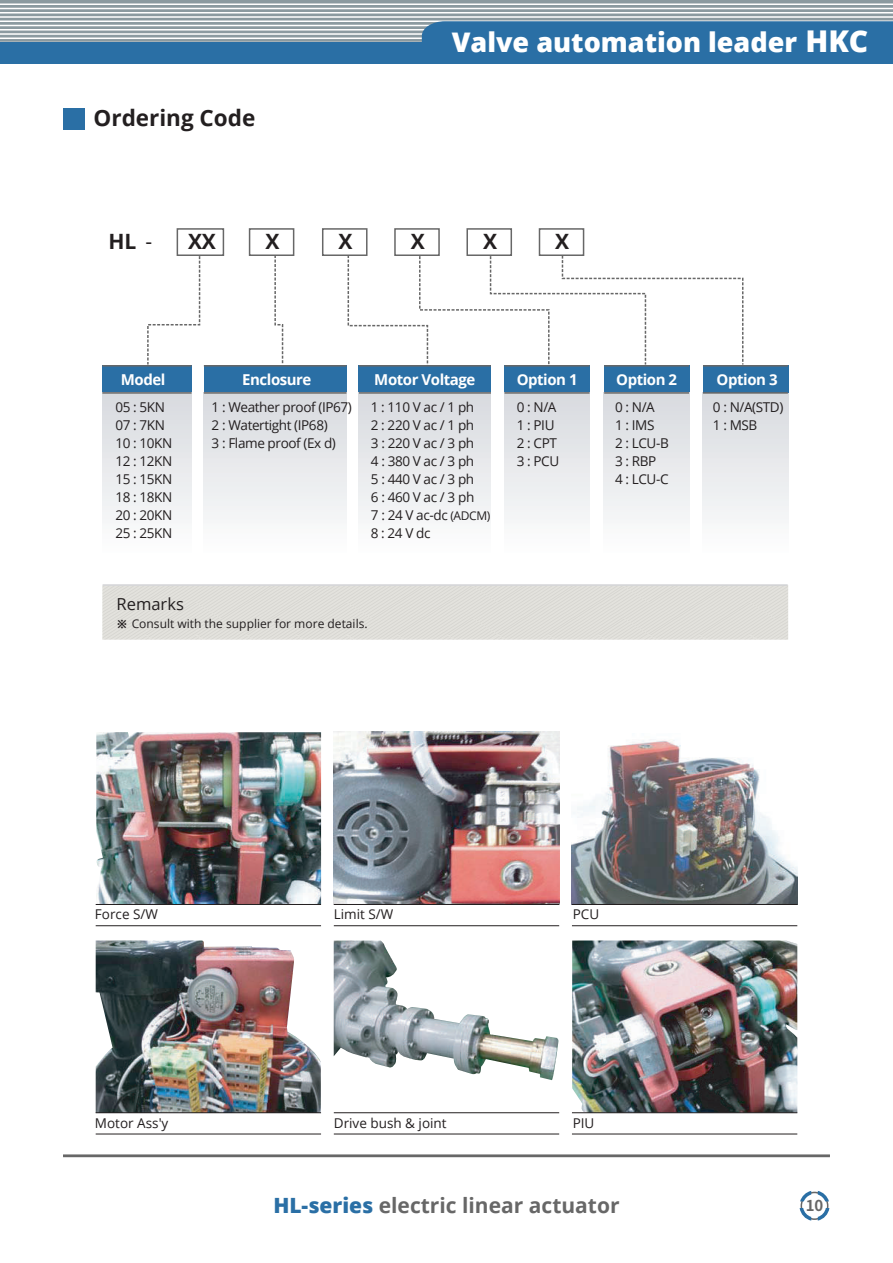
<style>
.page{position:relative;width:893px;height:1263px;background:#fff}
.page>*{position:absolute;margin:0;border:0;box-sizing:border-box;transform-origin:0 0}
.t1{font:800 27px "Open Sans";color:#fff}
.t2{font:700 22.5px "Open Sans";color:#231f20}
.t3{font:700 21px "Open Sans";color:#676767}
.t4{font:700 21px "Open Sans";color:#231f20}
.t5{font:16.5px "Open Sans";color:#231f20}
.t6{font:700 15px "Open Sans";letter-spacing:-.03em;color:#fff}
.t7{font:700 15px "Noto Sans CJ Kkr";color:#676767}
.t8{font:13.5px/18px "Open Sans";letter-spacing:-.03em;color:#231f20}
.t9{font:13.5px "Open Sans";color:#231f20}
.t10{font:12px "Open Sans";color:#231f20}
.s1{font-size:30px}
.s2{font-weight:400}
.s3{font-size:12px}
.s4{font-family:"Godo B"}
.s5{font-weight:800;color:#2a6fa5}
</style>
<div class="page">
<svg style="left:800px;top:1191px;width:29px;height:29px"></svg>
<div style="left:63px;top:1154px;width:767px;height:3px;border:2px solid #676767"></div>
<div style="left:102px;top:585px;width:686px;height:55px;background:#e0dfda"></div>
<hr style="left:103px;top:584px;width:685px;height:2px;background:#d1d2d4">
<div style="left:102px;top:366px;width:90px;height:27px;background:#2a6fa5"></div>
<div style="left:204px;top:366px;width:142px;height:27px;background:#2a6fa5"></div>
<div style="left:359px;top:366px;width:132px;height:27px;background:#2a6fa5"></div>
<div style="left:504px;top:366px;width:86px;height:27px;background:#2a6fa5"></div>
<div style="left:604px;top:366px;width:85px;height:27px;background:#2a6fa5"></div>
<div style="left:102px;top:393px;width:90px;height:162px;background:linear-gradient(to bottom,#d7dade,#fdfefe)"></div>
<div style="left:204px;top:393px;width:142px;height:162px;background:linear-gradient(to bottom,#d7dade,#fdfefe)"></div>
<div style="left:359px;top:393px;width:132px;height:162px;background:linear-gradient(to bottom,#d7dade,#fdfefe)"></div>
<div style="left:504px;top:393px;width:86px;height:162px;background:linear-gradient(to bottom,#d7dade,#fdfefe)"></div>
<div style="left:604px;top:393px;width:85px;height:162px;background:linear-gradient(to bottom,#d7dade,#fdfefe)"></div>
<div style="left:703px;top:393px;width:85px;height:162px;background:linear-gradient(to bottom,#d7dade,#fdfefe)"></div>
<div style="left:703px;top:366px;width:85px;height:27px;background:#2a6fa5"></div>
<svg style="left:147px;top:228px;width:78px;height:138px"></svg>
<svg style="left:248px;top:228px;width:47px;height:136px"></svg>
<svg style="left:321px;top:228px;width:423px;height:139px"></svg>
<hr style="left:102px;top:392px;width:90px;height:2px;background:#676767">
<hr style="left:102px;top:365px;width:90px;height:1px;background:#676767">
<hr style="left:504px;top:392px;width:86px;height:2px;background:#676767">
<hr style="left:504px;top:365px;width:86px;height:1px;background:#676767">
<hr style="left:604px;top:392px;width:85px;height:2px;background:#676767">
<hr style="left:604px;top:365px;width:85px;height:1px;background:#676767">
<hr style="left:703px;top:392px;width:85px;height:2px;background:#676767">
<hr style="left:703px;top:365px;width:85px;height:1px;background:#676767">
<hr style="left:204px;top:392px;width:142px;height:2px;background:#676767">
<hr style="left:204px;top:365px;width:142px;height:1px;background:#676767">
<hr style="left:359px;top:392px;width:132px;height:2px;background:#676767">
<hr style="left:359px;top:365px;width:132px;height:1px;background:#676767">
<img style="left:96px;top:732px;width:225px;height:172px">
<img style="left:334px;top:732px;width:225px;height:172px">
<img style="left:572px;top:940px;width:225px;height:174px">
<img style="left:334px;top:940px;width:225px;height:140px">
<img style="left:96px;top:940px;width:225px;height:172px">
<img style="left:572px;top:739px;width:225px;height:165px">
<hr style="left:96px;top:925px;width:225px;height:1px;background:#231f20">
<hr style="left:96px;top:904px;width:225px;height:1px;background:#231f20">
<hr style="left:334px;top:925px;width:225px;height:1px;background:#231f20">
<hr style="left:334px;top:904px;width:225px;height:1px;background:#231f20">
<hr style="left:572px;top:925px;width:225px;height:1px;background:#231f20">
<hr style="left:572px;top:904px;width:225px;height:1px;background:#231f20">
<hr style="left:96px;top:1133px;width:225px;height:1px;background:#231f20">
<hr style="left:96px;top:1112px;width:225px;height:1px;background:#231f20">
<hr style="left:334px;top:1133px;width:225px;height:1px;background:#231f20">
<hr style="left:334px;top:1112px;width:225px;height:1px;background:#231f20">
<hr style="left:572px;top:1133px;width:225px;height:1px;background:#231f20">
<hr style="left:572px;top:1112px;width:225px;height:1px;background:#231f20">
<div style="left:64px;top:108px;width:21px;height:22px;background:#2a6fa5"></div>
<svg style="left:0;top:0;width:893px;height:42px;background:#95a3a8"></svg>
<hr style="left:0;top:4px;width:893px;height:1px;background:#fff">
<hr style="left:0;top:8px;width:893px;height:1px;background:#fff">
<hr style="left:0;top:12px;width:893px;height:2px;background:#fff">
<hr style="left:0;top:16px;width:893px;height:2px;background:#fff">
<hr style="left:0;top:21px;width:893px;height:1px;background:#fff">
<hr style="left:0;top:25px;width:893px;height:1px;background:#fff">
<hr style="left:0;top:29px;width:893px;height:2px;background:#fff">
<hr style="left:0;top:33px;width:893px;height:2px;background:#fff">
<hr style="left:0;top:38px;width:893px;height:1px;background:#fff">
<div style="left:0;top:43px;width:893px;height:21px;background:#2a6fa5"></div>
<div style="left:422px;top:21px;width:471px;height:22px;background:#2a6fa5"></div>
<h2 class="t2" style="left:94px;top:102px;width:163px">Ordering Code</h2>
<h1 class="t1" style="left:452px;top:22px;width:418px">Valve automation leader <span class="s1">HKC</span></h1>
<h3 class="t4" style="left:108px;top:226px;width:45px">HL <span class="s2">-</span></h3>
<h3 class="t4" style="left:188px;top:226px;width:29px">XX</h3>
<h3 class="t4" style="left:265px;top:226px;width:16px">X</h3>
<h3 class="t4" style="left:338px;top:226px;width:16px">X</h3>
<h3 class="t4" style="left:411px;top:226px;width:16px">X</h3>
<h3 class="t4" style="left:483px;top:226px;width:16px">X</h3>
<h3 class="t4" style="left:555px;top:226px;width:16px">X</h3>
<p class="t6" style="left:121px;top:369px;width:46px">Model</p>
<p class="t8" style="left:115px;top:397px;width:58px">05 : 5KN<br>07 : 7KN<br>10 : 10KN<br>12 : 12KN<br>15 : 15KN<br>18 : 18KN<br>20 : 20KN<br>25 : 25KN</p>
<p class="t8" style="left:212px;top:397px;width:142px">1 : Weather proof (IP67)<br>2 : Watertight (IP68)<br>3 : Flame proof (Ex d)</p>
<p class="t8" style="left:371px;top:397px;width:121px">1 : 110 V ac / 1 ph<br>2 : 220 V ac / 1 ph<br>3 : 220 V ac / 3 ph<br>4 : 380 V ac / 3 ph<br>5 : 440 V ac / 3 ph<br>6 : 460 V ac / 3 ph<br>7 : 24 V ac-dc <span class="s3">(ADCM)<br></span>8:24V dc</p>
<p class="t8" style="left:517px;top:397px;width:44px">0 : N/A<br>1 : PIU<br>2 : CPT<br>3 : PCU</p>
<p class="t8" style="left:615px;top:397px;width:55px">0 : N/A<br>1 : IMS<br>2 : LCU-B<br>3 : RBP<br>4 : LCU-C</p>
<p class="t8" style="left:713px;top:397px;width:72px">0 : N/A(STD)<br>1 : MSB</p>
<p class="t6" style="left:242px;top:369px;width:71px">Enclosure</p>
<p class="t6" style="left:374px;top:369px;width:103px">Motor Voltage</p>
<p class="t6" style="left:517px;top:369px;width:62px">Option 1</p>
<p class="t6" style="left:616px;top:369px;width:62px">Option 2</p>
<p class="t6" style="left:717px;top:369px;width:62px">Option 3</p>
<p class="t5" style="left:117px;top:593px;width:69px">Remarks</p>
<p class="t10" style="left:117px;top:615px;width:253px"><span class="s4">※</span> Consult with the supplier for more details.</p>
<p class="t8" style="left:95px;top:905px;width:65px">Force S/W</p>
<p class="t8" style="left:334px;top:905px;width:61px">Limit S/W</p>
<p class="t8" style="left:573px;top:905px;width:28px">PCU</p>
<p class="t9" style="left:95px;top:1114px;width:75px">Motor Ass'y</p>
<p class="t9" style="left:334px;top:1114px;width:114px">Drive bush &amp; joint</p>
<p class="t8" style="left:573px;top:1114px;width:23px">PIU</p>
<h3 class="t3" style="left:273px;top:1190px;width:348px"><span class="s5">HL-series</span> electric linear actuator</h3>
<p class="t7" style="left:806px;top:1197px;width:19px">10</p>
</div>
